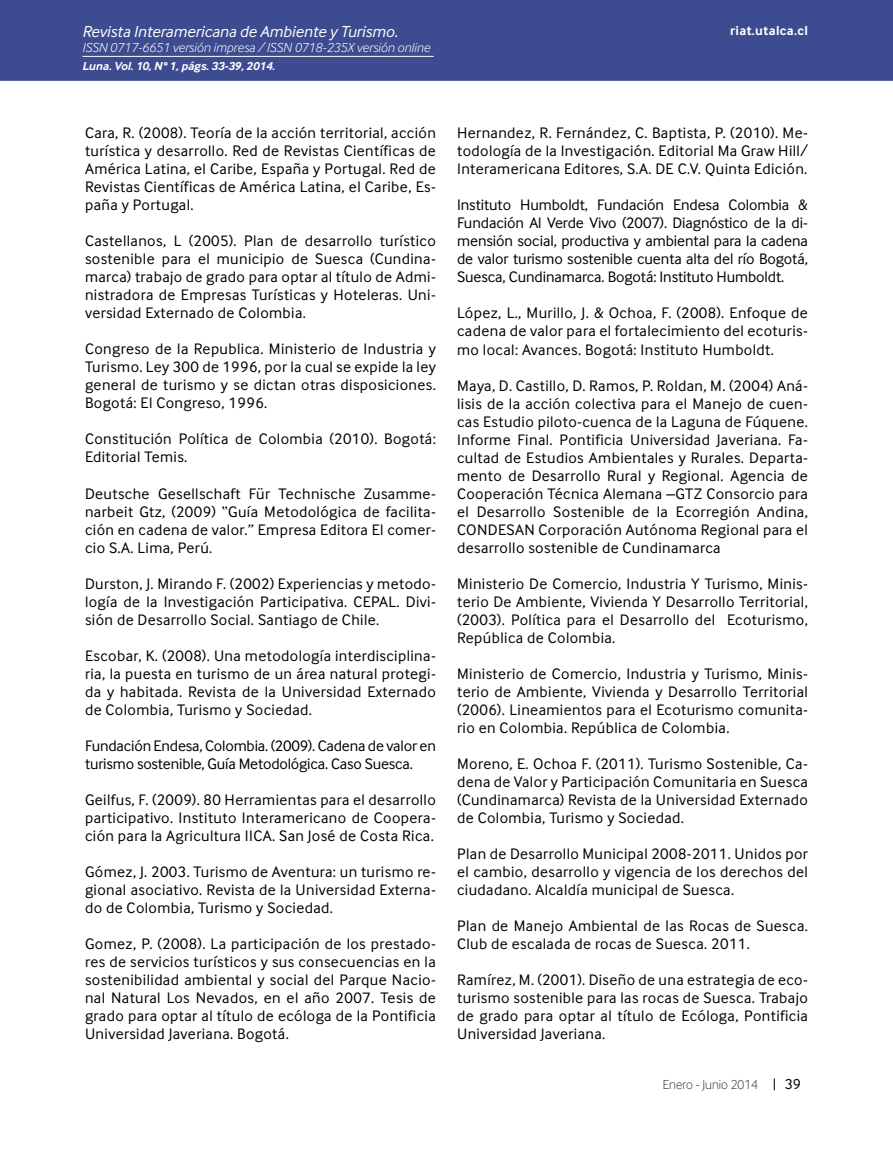
<style>
.page{position:relative;width:893px;height:1149px;background:#fff}
.page>*{position:absolute;margin:0;border:0;box-sizing:border-box;transform-origin:0 0}
.t1{font:italic 16.5px "Inter Face";color:#fff}
.t2{font:15.75px/18px "Inter Face";letter-spacing:.025em;color:#000;text-align:justify}
.t3{font:15.75px/18px "Inter Face";letter-spacing:-.01em;color:#000}
.t4{font:15px "Inter Face";color:#000}
.t5{font:italic 300 13.5px "Inter Face";color:#fff}
.t6{font:100 13.5px "Inter Face";color:#000}
.t7{font:700 13.5px "Inter Face";letter-spacing:.025em;color:#fff}
.t8{font:italic 700 12px "Inter Face";color:#fff}
</style>
<div class="page">
<div style="left:0;top:0;width:893px;height:81px;background:#3d4b90"></div>
<hr style="left:82px;top:56px;width:352px;height:1px;background:#fff">
<p class="t1" style="left:82px;top:22px;width:317px">Revista Interamericana de Ambiente y Turismo.</p>
<p class="t5" style="left:82px;top:39px;width:349px">ISSN 0717-6651 versión impresa / ISSN 0718-235X versión online</p>
<p class="t8" style="left:82px;top:59px;width:194px">Luna. Vol. 10, N° 1, págs. 33-39, 2014.</p>
<p class="t7" style="left:730px;top:22px;width:79px">riat.utalca.cl</p>
<p class="t2" style="left:85px;top:124px;width:352px">Cara, R. (2008). Teoría de la acción territorial, acción turística y desarrollo. Red de Revistas Científicas de América Latina, el Caribe, España y Portugal. Red de Revistas Científicas de América Latina, el Caribe, Es&shy;paña y Portugal.</p>
<p class="t2" style="left:85px;top:232px;width:352px">Castellanos, L (2005). Plan de desarrollo turístico sostenible para el municipio de Suesca (Cundina&shy;marca) trabajo de grado para optar al título de Admi&shy;nistradora de Empresas Turísticas y Hoteleras. Uni&shy;versidad Externado de Colombia.</p>
<p class="t2" style="left:85px;top:340px;width:352px">Congreso de la Republica. Ministerio de Industria y Turismo. Ley 300 de 1996, por la cual se expide la ley general de turismo y se dictan otras disposiciones.<br>Bogotá: El Congreso, 1996.</p>
<p class="t2" style="left:85px;top:430px;width:352px">Constitución Política de Colombia (2010). Bogotá:<br>Editorial Temis.</p>
<p class="t2" style="left:85px;top:484px;width:352px">Deutsche Gesellschaft Für Technische Zusamme&shy;narbeit Gtz, (2009) “Guía Metodológica de facilita&shy;ción en cadena de valor.” Empresa Editora El comer&shy;cio S.A. Lima, Perú.</p>
<p class="t2" style="left:85px;top:574px;width:352px">Durston, J. Mirando F. (2002) Experiencias y metodo&shy;logía de la Investigación Participativa. CEPAL. Divi&shy;sión de Desarrollo Social. Santiago de Chile.</p>
<p class="t2" style="left:85px;top:646px;width:352px">Escobar, K. (2008). Una metodología interdisciplina&shy;ria, la puesta en turismo de un área natural protegi&shy;da y habitada. Revista de la Universidad Externado de Colombia, Turismo y Sociedad.</p>
<p class="t3" style="left:85px;top:736px;width:352px">Fundación Endesa, Colombia. (2009). Cadena de valor en turismo sostenible, Guía Metodológica. Caso Suesca.</p>
<p class="t2" style="left:85px;top:790px;width:352px">Geilfus, F. (2009). 80 Herramientas para el desarrollo participativo. Instituto Interamericano de Coopera&shy;ción para la Agricultura IICA. San José de Costa Rica.</p>
<p class="t2" style="left:85px;top:862px;width:352px">Gómez, J. 2003. Turismo de Aventura: un turismo re&shy;gional asociativo. Revista de la Universidad Externa&shy;do de Colombia, Turismo y Sociedad.</p>
<p class="t2" style="left:85px;top:934px;width:352px">Gomez, P. (2008). La participación de los prestado&shy;res de servicios turísticos y sus consecuencias en la sostenibilidad ambiental y social del Parque Nacio&shy;nal Natural Los Nevados, en el año 2007. Tesis de grado para optar al título de ecóloga de la Pontificia Universidad Javeriana. Bogotá.</p>
<p class="t2" style="left:457px;top:124px;width:352px">Hernandez, R. Fernández, C. Baptista, P. (2010). Me&shy;todología de la Investigación. Editorial Ma Graw Hill/ Interamericana Editores, S.A. DE C.V. Quinta Edición.</p>
<p class="t2" style="left:457px;top:196px;width:352px">Instituto Humboldt, Fundación Endesa Colombia &amp; Fundación Al Verde Vivo (2007). Diagnóstico de la di&shy;mensión social, productiva y ambiental para la cadena de valor turismo sostenible cuenta alta del río Bogotá, Suesca, Cundinamarca. Bogotá: Instituto Humboldt.</p>
<p class="t2" style="left:457px;top:304px;width:352px">López, L., Murillo, J. &amp; Ochoa, F. (2008). Enfoque de cadena de valor para el fortalecimiento del ecoturis&shy;mo local: Avances. Bogotá: Instituto Humboldt.</p>
<p class="t2" style="left:457px;top:376px;width:352px">Maya, D. Castillo, D. Ramos, P. Roldan, M. (2004) Aná&shy;lisis de la acción colectiva para el Manejo de cuen&shy;cas Estudio piloto-cuenca de la Laguna de Fúquene.<br>Informe Final. Pontificia Universidad Javeriana. Fa&shy;cultad de Estudios Ambientales y Rurales. Departa&shy;mento de Desarrollo Rural y Regional. Agencia de Cooperación Técnica Alemana –GTZ Consorcio para el Desarrollo Sostenible de la Ecorregión Andina, CONDESAN Corporación Autónoma Regional para el desarrollo sostenible de Cundinamarca</p>
<p class="t2" style="left:457px;top:574px;width:352px">Ministerio De Comercio, Industria Y Turismo, Minis&shy;terio De Ambiente, Vivienda Y Desarrollo Territorial, (2003). Política para el Desarrollo del Ecoturismo, República de Colombia.</p>
<p class="t2" style="left:457px;top:664px;width:352px">Ministerio de Comercio, Industria y Turismo, Minis&shy;terio de Ambiente, Vivienda y Desarrollo Territorial (2006). Lineamientos para el Ecoturismo comunita&shy;rio en Colombia. República de Colombia.</p>
<p class="t2" style="left:457px;top:754px;width:352px">Moreno, E. Ochoa F. (2011). Turismo Sostenible, Ca&shy;dena de Valor y Participación Comunitaria en Suesca (Cundinamarca) Revista de la Universidad Externado de Colombia, Turismo y Sociedad.</p>
<p class="t2" style="left:457px;top:844px;width:352px">Plan de Desarrollo Municipal 2008-2011. Unidos por el cambio, desarrollo y vigencia de los derechos del ciudadano. Alcaldía municipal de Suesca.</p>
<p class="t2" style="left:457px;top:916px;width:352px">Plan de Manejo Ambiental de las Rocas de Suesca.<br>Club de escalada de rocas de Suesca. 2011.</p>
<p class="t2" style="left:457px;top:970px;width:352px">Ramírez, M. (2001). Diseño de una estrategia de eco&shy;turismo sostenible para las rocas de Suesca. Trabajo de grado para optar al título de Ecóloga, Pontificia Universidad Javeriana.</p>
<p class="t6" style="left:663px;top:1076px;width:97px">Enero - Junio 2014</p>
<p class="t4" style="left:785px;top:1075px;width:18px">39</p>
</div>
